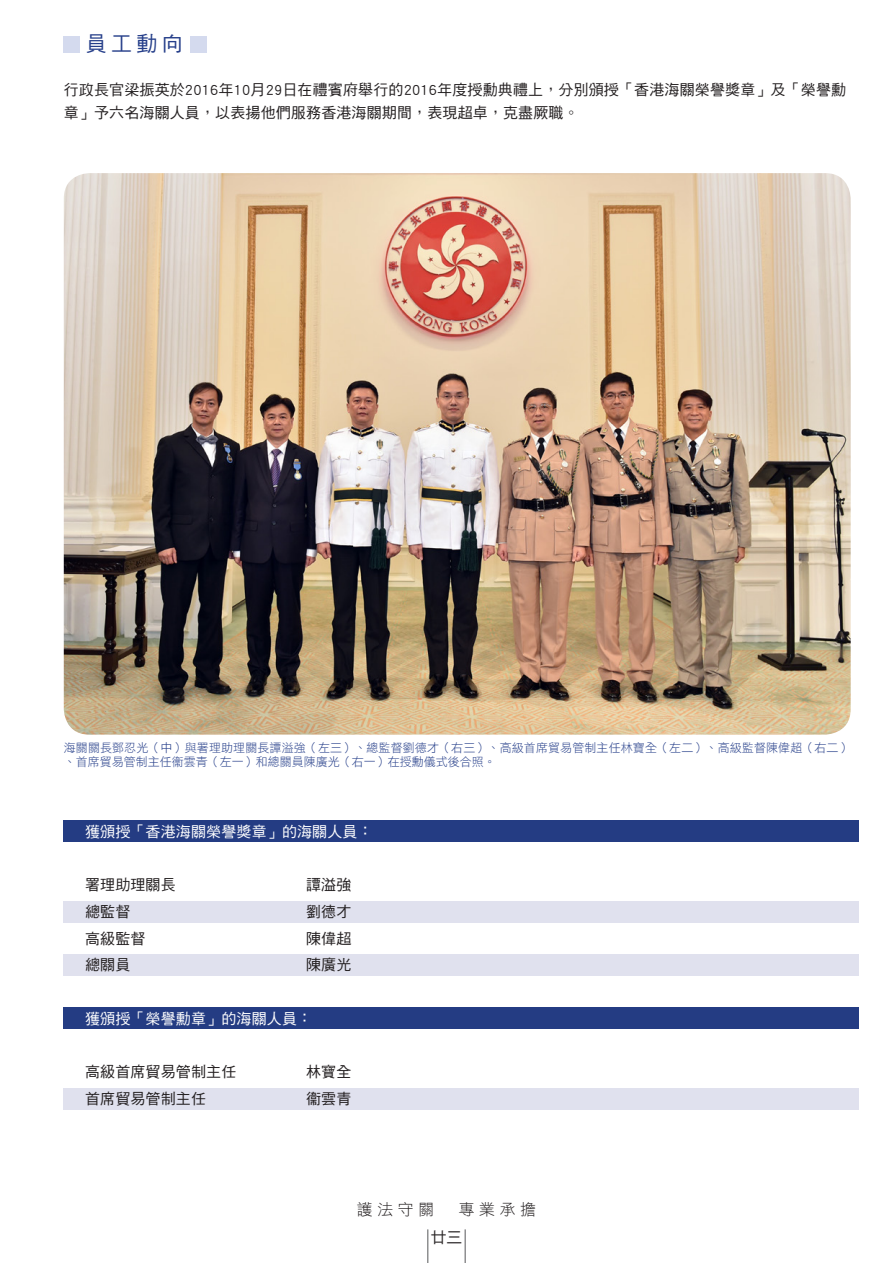
<style>
.page{position:relative;width:893px;height:1263px;background:#fff}
.page>*{position:absolute;margin:0;border:0;box-sizing:border-box;transform-origin:0 0}
.t1{font:21px "DF Hei Std W5";color:#263f8a}
.t2{font:15.75px "DF Hei Std W3";letter-spacing:.3em;color:#231f20}
.t3{font:15.75px "DF Hei Std W5";color:#231f20}
.t4{font:15px/22.5px "DF Hei Std W5";letter-spacing:.01em;color:#231f20}
.t5{font:15px "DF Hei Std W5";letter-spacing:.01em;color:#fff}
.t6{font:12px/14.4px "DF Hei Std W3";letter-spacing:.01em;color:#263f8a}
</style>
<div class="page">
<hr style="left:427px;top:1229px;width:1px;height:34px;background:#57585a">
<hr style="left:465px;top:1229px;width:1px;height:34px;background:#57585a">
<div style="left:64px;top:820px;width:795px;height:22px;background:#243c83"></div>
<div style="left:64px;top:1007px;width:795px;height:22px;background:#243c83"></div>
<div style="left:64px;top:954px;width:795px;height:21px;background:#e0e1ee"></div>
<div style="left:64px;top:901px;width:795px;height:21px;background:#e0e1ee"></div>
<div style="left:64px;top:1088px;width:795px;height:21px;background:#e0e1ee"></div>
<img style="left:64px;top:173px;width:787px;height:562px">
<div style="left:64px;top:36px;width:16px;height:16px;background:#d4daee"></div>
<div style="left:191px;top:36px;width:16px;height:16px;background:#d4daee"></div>
<p class="t1" style="left:86px;top:32px;width:99px">員工動向</p>
<p class="t4" style="left:64px;top:78px;width:784px">行政長官梁振英於2016年10月29日在禮賓府舉行的2016年度授勳典禮上，分別頒授「香港海關榮譽獎章」及「榮譽勳章」予六名海關人員，以表揚他們服務香港海關期間，表現超卓，克盡厥職。</p>
<p class="t6" style="left:64px;top:740px;width:788px">海關關長鄧忍光（中）與署理助理關長譚溢強（左三）、總監督劉德才（右三）、高級首席貿易管制主任林寶全（左二）、高級監督陳偉超（右二）、首席貿易管制主任衞雲青（左一）和總關員陳廣光（右一）在授勳儀式後合照。</p>
<p class="t5" style="left:85px;top:823px;width:289px">獲頒授「香港海關榮譽獎章」的海關人員：</p>
<p class="t4" style="left:85px;top:873px;width:92px">署理助理關長</p>
<p class="t4" style="left:306px;top:873px;width:47px">譚溢強</p>
<p class="t4" style="left:85px;top:900px;width:47px">總監督</p>
<p class="t4" style="left:306px;top:900px;width:47px">劉德才</p>
<p class="t4" style="left:85px;top:927px;width:62px">高級監督</p>
<p class="t4" style="left:306px;top:927px;width:47px">陳偉超</p>
<p class="t4" style="left:85px;top:953px;width:47px">總關員</p>
<p class="t4" style="left:306px;top:953px;width:47px">陳廣光</p>
<p class="t5" style="left:85px;top:1010px;width:229px">獲頒授「榮譽勳章」的海關人員：</p>
<p class="t4" style="left:85px;top:1060px;width:153px">高級首席貿易管制主任</p>
<p class="t4" style="left:306px;top:1060px;width:47px">林寶全</p>
<p class="t4" style="left:85px;top:1087px;width:123px">首席貿易管制主任</p>
<p class="t4" style="left:306px;top:1087px;width:47px">衞雲青</p>
<p class="t2" style="left:357px;top:1201px;width:79px">護法守關</p>
<p class="t2" style="left:459px;top:1201px;width:79px">專業承擔</p>
<p class="t3" style="left:431px;top:1229px;width:33px">廿三</p>
</div>
